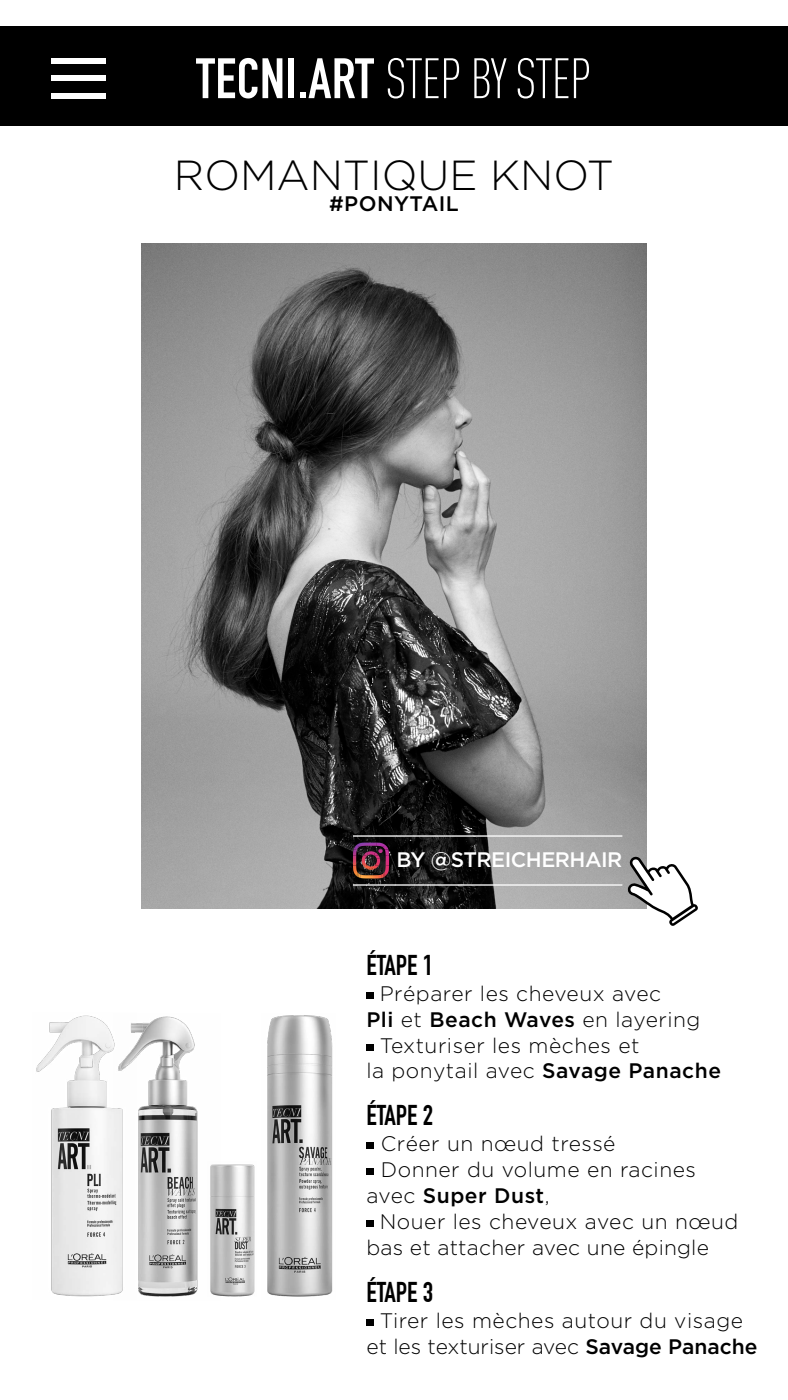
<style>
.page{position:relative;width:788px;height:1400px;background:#fff}
.page>*{position:absolute;margin:0;border:0;box-sizing:border-box;transform-origin:0 0}
.t1{font:300 56px "DIN Cond";letter-spacing:-.025em;color:#fff}
.t2{font:300 42px "Gotham";color:#000}
.t3{font:700 28px "DIN Condensed";color:#000}
.t4{font:300 21px/25.9px "Gotham";letter-spacing:.025em;color:#000;text-align:center}
.t5{font:500 21px "Gotham";letter-spacing:.025em;color:#000}
.t6{font:500 21px "Gotham";letter-spacing:-.025em;color:#fff}
.s1{font-family:"DIN Condensed";font-weight:700}
.s2{font-weight:300}
.s3{font-weight:500}
</style>
<div class="page">
<img style="left:142px;top:243px;width:504px;height:665px">
<div style="left:366px;top:992px;width:7px;height:7px;background:#000"></div>
<div style="left:366px;top:1044px;width:7px;height:7px;background:#000"></div>
<div style="left:366px;top:1142px;width:7px;height:7px;background:#000"></div>
<div style="left:366px;top:1168px;width:7px;height:7px;background:#000"></div>
<div style="left:366px;top:1220px;width:7px;height:7px;background:#000"></div>
<div style="left:366px;top:1319px;width:7px;height:7px;background:#000"></div>
<svg style="left:353px;top:843px;width:36px;height:35px"></svg>
<svg style="left:627px;top:856px;width:71px;height:70px"></svg>
<img style="left:36px;top:1015px;width:77px;height:282px">
<img style="left:267px;top:1015px;width:66px;height:282px">
<img style="left:220px;top:1164px;width:35px;height:133px">
<hr style="left:353px;top:835px;width:269px;height:2px;background:#fff">
<hr style="left:353px;top:884px;width:269px;height:2px;background:#fff">
<div style="left:0;top:26px;width:788px;height:100px;background:#000"></div>
<div style="left:51px;top:58px;width:55px;height:6px;background:#fff"></div>
<div style="left:51px;top:93px;width:55px;height:5px;background:#fff"></div>
<div style="left:51px;top:76px;width:55px;height:5px;background:#fff"></div>
<img style="left:113px;top:1016px;width:107px;height:281px">
<h1 class="t1" style="left:196px;top:47px;width:397px"><span class="s1">TECNI.ART</span> STEP BY STEP</h1>
<h2 class="t2" style="left:174px;top:152px;width:441px">ROMANTIQUE KNOT</h2>
<p class="t5" style="left:329px;top:192px;width:131px">#PONYTAIL</p>
<p class="t6" style="left:396px;top:848px;width:227px">BY @STREICHERHAIR</p>
<h3 class="t3" style="left:366px;top:949px;width:68px">ÉTAPE 1</h3>
<p class="t4" style="left:379px;top:980px;width:283px">Préparer les cheveux avec</p>
<p class="t5" style="left:366px;top:1007px;width:335px">Pli <span class="s2">et</span> Beach Waves <span class="s2">en layering</span></p>
<p class="t4" style="left:379px;top:1032px;width:261px">Texturiser les mèches et</p>
<p class="t4" style="left:366px;top:1058px;width:356px">la ponytail avec <span class="s3">Savage Panache</span></p>
<h3 class="t3" style="left:366px;top:1099px;width:68px">ÉTAPE 2</h3>
<p class="t4" style="left:381px;top:1131px;width:236px">Créer un nœud tressé</p>
<p class="t4" style="left:381px;top:1156px;width:317px">Donner du volume en racines</p>
<p class="t5" style="left:366px;top:1184px;width:185px"><span class="s2">avec</span> Super Dust<span class="s2">,</span></p>
<p class="t4" style="left:379px;top:1208px;width:360px">Nouer les cheveux avec un nœud</p>
<p class="t4" style="left:366px;top:1234px;width:344px">bas et attacher avec une épingle</p>
<h3 class="t3" style="left:366px;top:1276px;width:68px">ÉTAPE 3</h3>
<p class="t4" style="left:366px;top:1307px;width:392px">Tirer les mèches autour du visage<br>et les texturiser avec <span class="s3">Savage Panache</span></p>
</div>
